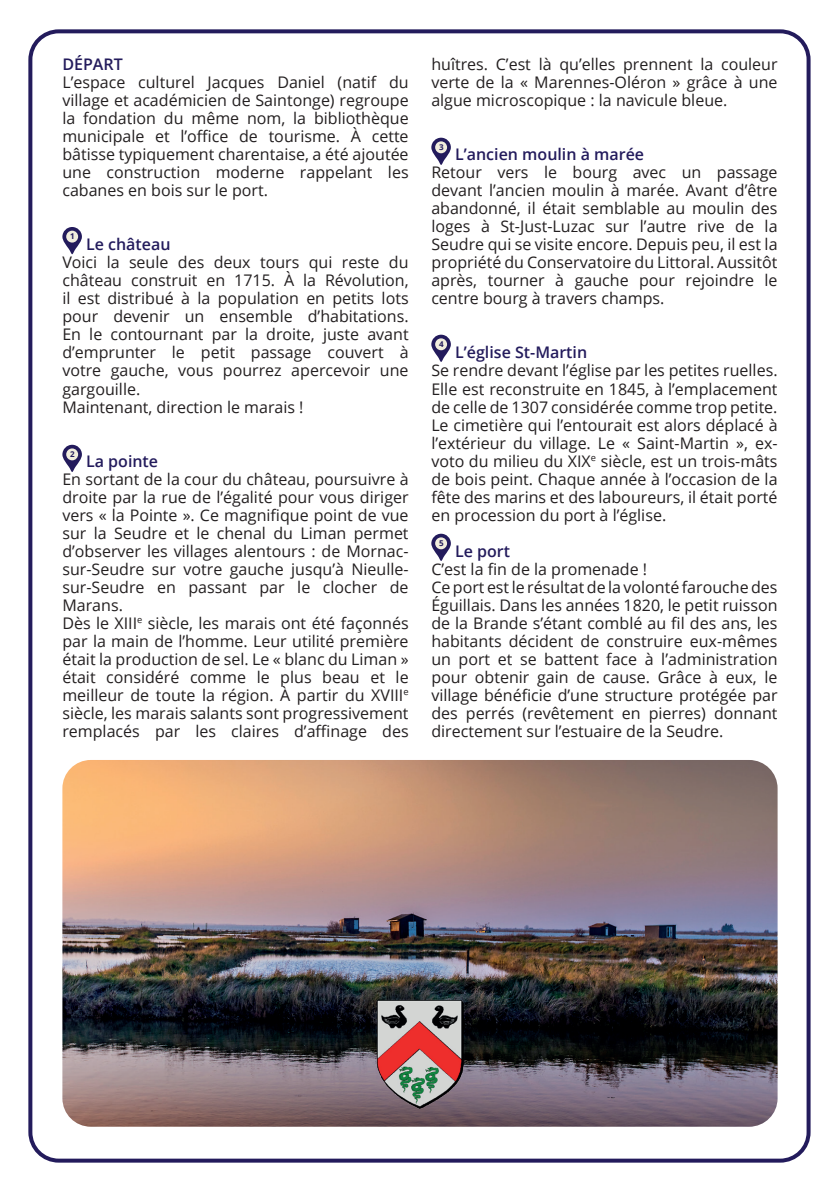
<style>
.page{position:relative;width:840px;height:1191px;background:#fff}
.page>*{position:absolute;margin:0;border:0;box-sizing:border-box;transform-origin:0 0}
.t1{font:16px/18px "Open Sans";color:#231f20;text-align:justify}
.t2{font:600 16px "Open Sans";color:#231b5c}
.t3{font:700 8px "Open Sans";color:#231b5c}
</style>
<div class="page">
<div style="left:28px;top:29px;width:782px;height:1133px;border:4px solid #231b5c;border-radius:28px"></div>
<img style="left:62px;top:760px;width:715px;height:366px">
<svg style="left:62px;top:227px;width:20px;height:27px"></svg>
<svg style="left:62px;top:445px;width:20px;height:27px"></svg>
<svg style="left:431px;top:138px;width:19px;height:27px"></svg>
<svg style="left:431px;top:335px;width:19px;height:27px"></svg>
<svg style="left:431px;top:534px;width:19px;height:27px"></svg>
<img style="left:375px;top:998px;width:89px;height:112px">
<p class="t2" style="left:62px;top:54px;width:62px">DÉPART</p>
<p class="t1" style="left:62px;top:73px;width:347px">L’espace culturel Jacques Daniel (natif du village et académicien de Saintonge) regroupe la fondation du même nom, la bibliothèque municipale et l’office de tourisme. À cette bâtisse typiquement charentaise, a été ajoutée une construction moderne rappelant les cabanes en bois sur le port.</p>
<p class="t3" style="left:70px;top:231px;width:6px">1</p>
<p class="t2" style="left:86px;top:234px;width:86px">Le château</p>
<p class="t1" style="left:62px;top:253px;width:347px;text-align:left">Voici la seule des deux tours qui reste du château construit en 1715. À la Révolution, il est distribué à la population en petits lots pour devenir un ensemble d’habitations.<br>En le contournant par la droite, juste avant d’emprunter le petit passage couvert à votre gauche, vous pourrez apercevoir une gargouille.<br>Maintenant, direction le marais !</p>
<p class="t3" style="left:70px;top:448px;width:6px">2</p>
<p class="t2" style="left:86px;top:450px;width:73px">La pointe</p>
<p class="t1" style="left:62px;top:469px;width:347px;text-align:left">En sortant de la cour du château, poursuivre à droite par la rue de l’égalité pour vous diriger vers « la Pointe ». Ce magnifique point de vue sur la Seudre et le chenal du Liman permet d’observer les villages alentours : de Mornac&shy;sur-Seudre sur votre gauche jusqu’à Nieulle&shy;sur-Seudre en passant par le clocher de Marans.<br>Dès le XIII<sup>e</sup> siècle, les marais ont été façonnés par la main de l’homme. Leur utilité première était la production de sel. Le « blanc du Liman » était considéré comme le plus beau et le meilleur de toute la région. À partir du XVIII<sup>e </sup>siècle, les marais salants sont progressivement remplacés par les claires d’affinage des</p>
<p class="t1" style="left:431px;top:55px;width:347px">huîtres. C’est là qu’elles prennent la couleur verte de la « Marennes-Oléron » grâce à une algue microscopique : la navicule bleue.</p>
<p class="t3" style="left:439px;top:141px;width:6px">3</p>
<p class="t2" style="left:455px;top:144px;width:190px">L’ancien moulin à marée</p>
<p class="t1" style="left:431px;top:163px;width:347px">Retour vers le bourg avec un passage devant l’ancien moulin à marée. Avant d’être abandonné, il était semblable au moulin des loges à St-Just-Luzac sur l’autre rive de la Seudre qui se visite encore. Depuis peu, il est la propriété du Conservatoire du Littoral. Aussitôt après, tourner à gauche pour rejoindre le centre bourg à travers champs.</p>
<p class="t3" style="left:439px;top:338px;width:6px">4</p>
<p class="t2" style="left:455px;top:342px;width:134px">L’église St-Martin</p>
<p class="t1" style="left:431px;top:361px;width:347px">Se rendre devant l’église par les petites ruelles.<br>Elle est reconstruite en 1845, à l’emplacement de celle de 1307 considérée comme trop petite.<br>Le cimetière qui l’entourait est alors déplacé à l’extérieur du village. Le « Saint-Martin », ex&shy;voto du milieu du XIX<sup>e</sup> siècle, est un trois-mâts de bois peint. Chaque année à l’occasion de la fête des marins et des laboureurs, il était porté en procession du port à l’église.</p>
<p class="t3" style="left:439px;top:537px;width:6px">5</p>
<p class="t2" style="left:455px;top:540px;width:56px">Le port</p>
<p class="t1" style="left:431px;top:559px;width:347px;text-align:left">C’est la fin de la promenade !<br>Ce port est le résultat de la volonté farouche des Éguillais. Dans les années 1820, le petit ruisson de la Brande s’étant comblé au fil des ans, les habitants décident de construire eux-mêmes un port et se battent face à l’administration pour obtenir gain de cause. Grâce à eux, le village bénéficie d’une structure protégée par des perrés (revêtement en pierres) donnant directement sur l’estuaire de la Seudre.</p>
</div>
